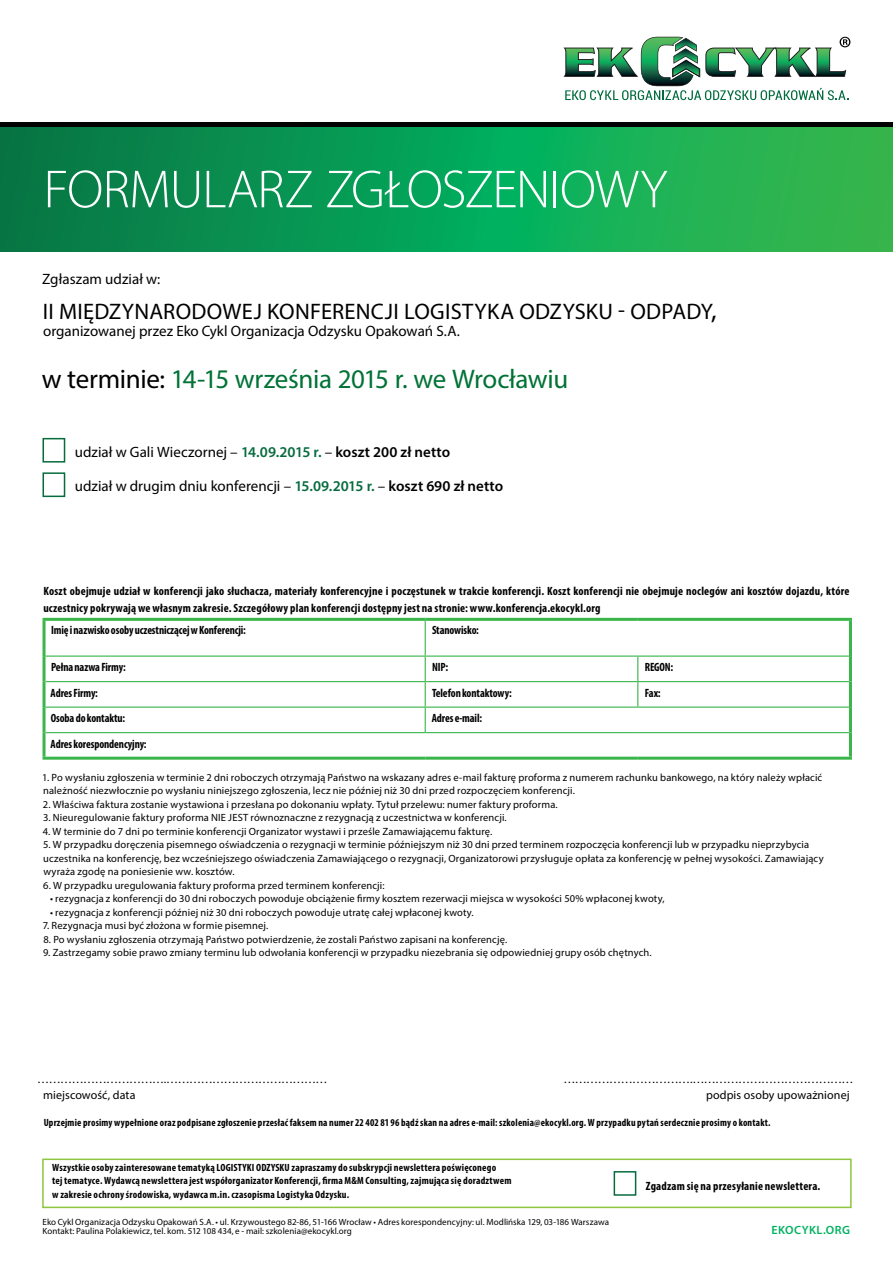
<style>
.page{position:relative;width:893px;height:1263px;background:#fff}
.page>*{position:absolute;margin:0;border:0;box-sizing:border-box;transform-origin:0 0}
.t1{font:300 54px "Myriad Pro";letter-spacing:-.02em;color:#fff}
.t2{font:27px "Myriad Pro";letter-spacing:-.015em;color:#007236}
.t3{font:22.5px "Myriad Pro";letter-spacing:.015em;color:#000}
.t4{font:15px "Myriad Pro";color:#000}
.t5{font:700 condensed 12px/17.2px "Myriad Pro";letter-spacing:.015em;color:#000}
.t6{font:700 condensed 12px "Myriad Pro";letter-spacing:-.01em;color:#000;scale:.95 1}
.t7{font:12px "Myriad Pro";letter-spacing:.005em;color:#000}
.t8{font:700 condensed 12px "Myriad Pro";letter-spacing:.015em;color:#000;scale:.95 1}
.t9{font:600 12px "Myriad Pro";letter-spacing:.035em;color:#00b260}
.t10{font:10.5px/13.5px "Myriad Pro";letter-spacing:.015em;color:#000}
.t11{font:700 condensed 10.5px/13.5px "Myriad Pro";letter-spacing:.02em;color:#000}
.t12{font:9px/9px "Myriad Pro";letter-spacing:.005em;color:#000}
.s1{font-size:27px}
.s2{color:#000}
.s3{font-weight:600;color:#066c3e}
.s4{font-weight:600}
</style>
<div class="page">
<svg style="left:0;top:127px;width:893px;height:125px;background:#119f52"></svg>
<div style="left:0;top:122px;width:893px;height:5px;background:#000"></div>
<div style="left:43px;top:438px;width:22px;height:25px;border:2px solid #066c3e"></div>
<div style="left:43px;top:472px;width:22px;height:25px;border:2px solid #066c3e"></div>
<hr style="left:43px;top:618px;width:382px;height:3px;background:#39b54a">
<hr style="left:43px;top:621px;width:3px;height:35px;background:#39b54a">
<hr style="left:425px;top:618px;width:213px;height:3px;background:#39b54a">
<hr style="left:638px;top:618px;width:214px;height:3px;background:#39b54a">
<hr style="left:849px;top:621px;width:3px;height:35px;background:#39b54a">
<hr style="left:43px;top:656px;width:3px;height:26px;background:#39b54a">
<hr style="left:849px;top:656px;width:3px;height:26px;background:#39b54a">
<hr style="left:43px;top:682px;width:3px;height:25px;background:#39b54a">
<hr style="left:849px;top:682px;width:3px;height:25px;background:#39b54a">
<hr style="left:43px;top:707px;width:3px;height:26px;background:#39b54a">
<hr style="left:849px;top:707px;width:3px;height:26px;background:#39b54a">
<hr style="left:43px;top:733px;width:3px;height:24px;background:#39b54a">
<hr style="left:849px;top:733px;width:3px;height:24px;background:#39b54a">
<hr style="left:43px;top:757px;width:382px;height:3px;background:#39b54a">
<hr style="left:425px;top:757px;width:213px;height:3px;background:#39b54a">
<hr style="left:638px;top:757px;width:214px;height:3px;background:#39b54a">
<hr style="left:425px;top:621px;width:1px;height:34px;background:#39b54a">
<hr style="left:46px;top:655px;width:379px;height:2px;background:#39b54a">
<hr style="left:425px;top:655px;width:213px;height:2px;background:#39b54a">
<hr style="left:638px;top:655px;width:211px;height:2px;background:#39b54a">
<hr style="left:46px;top:681px;width:379px;height:1px;background:#39b54a">
<hr style="left:425px;top:681px;width:213px;height:1px;background:#39b54a">
<hr style="left:638px;top:681px;width:211px;height:1px;background:#39b54a">
<svg style="left:637px;top:657px;width:1px;height:49px"></svg>
<hr style="left:46px;top:706px;width:379px;height:2px;background:#39b54a">
<hr style="left:425px;top:706px;width:213px;height:2px;background:#39b54a">
<svg style="left:425px;top:657px;width:1px;height:75px"></svg>
<hr style="left:638px;top:706px;width:211px;height:2px;background:#39b54a">
<hr style="left:46px;top:732px;width:379px;height:1px;background:#39b54a">
<hr style="left:425px;top:732px;width:213px;height:1px;background:#39b54a">
<hr style="left:638px;top:732px;width:211px;height:1px;background:#39b54a">
<svg style="left:563px;top:37px;width:287px;height:63px"></svg>
<div style="left:42px;top:1158px;width:810px;height:50px;border:2px solid #8dc63f"></div>
<div style="left:614px;top:1171px;width:22px;height:25px;border:2px solid #066c3e"></div>
<h1 class="t1" style="left:43px;top:157px;width:625px">FORMULARZ ZGŁOSZENIOWY</h1>
<h3 class="t4" style="left:42px;top:270px;width:120px">Zgłaszam udział w:</h3>
<h3 class="t3" style="left:43px;top:297px;width:675px">II Międzynarodowej Konferencji Logistyka Odzysku - odpady<span class="s1">,</span></h3>
<h3 class="t4" style="left:43px;top:321px;width:418px">organizowanej przez Eko Cykl Organizacja Odzysku Opakowań S.A.</h3>
<h2 class="t2" style="left:42px;top:362px;width:528px"><span class="s2">w terminie:</span> 14-15 września 2015 r. we Wrocławiu</h2>
<h3 class="t4" style="left:75px;top:442px;width:377px">udział w Gali Wieczornej – <span class="s3">14.09.2015 r.</span> – <span class="s4">koszt 200 zł netto</span></h3>
<h3 class="t4" style="left:75px;top:477px;width:430px">udział w drugim dniu konferencji – <span class="s3">15.09.2015 r.</span> – <span class="s4">koszt 690 zł netto</span></h3>
<p class="t5" style="left:43px;top:582px;width:808px">Koszt obejmuje udział w konferencji jako słuchacza, materiały konferencyjne i poczęstunek w trakcie konferencji. Koszt konferencji nie obejmuje noclegów ani kosztów dojazdu, które uczestnicy pokrywają we własnym zakresie. Szczegółowy plan konferencji dostępny jest na stronie: www.konferencja.ekocykl.org</p>
<p class="t6" style="left:51px;top:623px;width:207px">Imię i nazwisko osoby uczestniczącej w Konferencji:</p>
<p class="t6" style="left:432px;top:623px;width:51px">Stanowisko:</p>
<p class="t6" style="left:51px;top:660px;width:80px">Pełna nazwa Firmy:</p>
<p class="t8" style="left:432px;top:660px;width:18px">NIP:</p>
<p class="t8" style="left:645px;top:660px;width:31px">REGON:</p>
<p class="t6" style="left:51px;top:685px;width:51px">Adres Firmy:</p>
<p class="t6" style="left:432px;top:685px;width:85px">Telefon kontaktowy:</p>
<p class="t8" style="left:645px;top:685px;width:18px">Fax:</p>
<p class="t6" style="left:51px;top:711px;width:80px">Osoba do kontaktu:</p>
<p class="t6" style="left:432px;top:711px;width:54px">Adres e-mail:</p>
<p class="t6" style="left:51px;top:736px;width:103px">Adres korespondencyjny:</p>
<p class="t10" style="left:42px;top:770px;width:782px">1. Po wysłaniu zgłoszenia w terminie 2 dni roboczych otrzymają Państwo na wskazany adres e-mail fakturę proforma z numerem rachunku bankowego, na który należy wpłacić należność niezwłocznie po wysłaniu niniejszego zgłoszenia, lecz nie później niż 30 dni przed rozpoczęciem konferencji.</p>
<p class="t10" style="left:43px;top:797px;width:516px">2. Właściwa faktura zostanie wystawiona i przesłana po dokonaniu wpłaty. Tytuł przelewu: numer faktury proforma.</p>
<p class="t10" style="left:43px;top:811px;width:192px">3. Nieuregulowanie faktury proforma NIE JEST</p>
<p class="t10" style="left:251px;top:811px;width:258px">równoznaczne z rezygnacją z uczestnictwa w konferencji.</p>
<p class="t10" style="left:43px;top:824px;width:451px">4. W terminie do 7 dni po terminie konferencji Organizator wystawi i prześle Zamawiającemu fakturę.</p>
<p class="t10" style="left:43px;top:838px;width:782px">5. W przypadku doręczenia pisemnego oświadczenia o rezygnacji w terminie późniejszym niż 30 dni przed terminem rozpoczęcia konferencji lub w przypadku nieprzybycia uczestnika na konferencję, bez wcześniejszego oświadczenia Zamawiającego o rezygnacji, Organizatorowi przysługuje opłata za konferencję w pełnej wysokości. Zamawiający wyraża zgodę na poniesienie ww. kosztów.</p>
<p class="t10" style="left:43px;top:878px;width:343px">6. W przypadku uregulowania faktury proforma przed terminem konferencji:</p>
<p class="t10" style="left:50px;top:892px;width:616px">• rezygnacja z konferencji do 30 dni roboczych powoduje obciążenie firmy kosztem rezerwacji miejsca w wysokości 50% wpłaconej kwoty,</p>
<p class="t10" style="left:50px;top:905px;width:425px">• rezygnacja z konferencji później niż 30 dni roboczych powoduje utratę całej wpłaconej kwoty.</p>
<p class="t10" style="left:43px;top:919px;width:227px">7. Rezygnacja musi być złożona w formie pisemnej.</p>
<p class="t10" style="left:43px;top:932px;width:465px">8. Po wysłaniu zgłoszenia otrzymają Państwo potwierdzenie, że zostali Państwo zapisani na konferencję.</p>
<p class="t10" style="left:43px;top:946px;width:610px">9. Zastrzegamy sobie prawo zmiany terminu lub odwołania konferencji w przypadku niezebrania się odpowiedniej grupy osób chętnych.</p>
<p class="t7" style="left:37px;top:1072px;width:292px">…………………………….……………………………………</p>
<p class="t7" style="left:563px;top:1072px;width:292px">…………………………….……………………………………</p>
<p class="t7" style="left:43px;top:1087px;width:94px">miejscowość, data</p>
<p class="t7" style="left:706px;top:1087px;width:146px">podpis osoby upoważnionej</p>
<p class="t11" style="left:44px;top:1115px;width:728px">Uprzejmie prosimy wypełnione oraz podpisane zgłoszenie przesłać faksem na numer 22 402 81 96 bądź skan na adres e-mail: szkolenia@ekocykl.org. W przypadku pytań serdecznie prosimy o kontakt.</p>
<p class="t11" style="left:52px;top:1160px;width:461px">Wszystkie osoby zainteresowane tematyką LOGISTYKI ODZYSKU zapraszamy do subskrypcji newslettera poświęconego<br>tej tematyce. Wydawcą newslettera jest współorganizator Konferencji, firma M&amp;M Consulting, zajmująca się doradztwem w zakresie ochrony środowiska, wydawca m.in. czasopisma Logistyka Odzysku.</p>
<p class="t5" style="left:646px;top:1177px;width:176px">Zgadzam się na przesyłanie newslettera.</p>
<p class="t12" style="left:43px;top:1218px;width:568px">Eko Cykl Organizacja Odzysku Opakowań S.A. • ul. Krzywoustego 82-86, 51-166 Wrocław • Adres korespondencyjny: ul. Modlińska 129, 03-186 Warszawa<br>Kontakt: Paulina Polakiewicz, tel. kom. 512 108 434, e - mail: szkolenia@ekocykl.org</p>
<p class="t9" style="left:771px;top:1222px;width:80px">ekocYkl.org</p>
</div>
